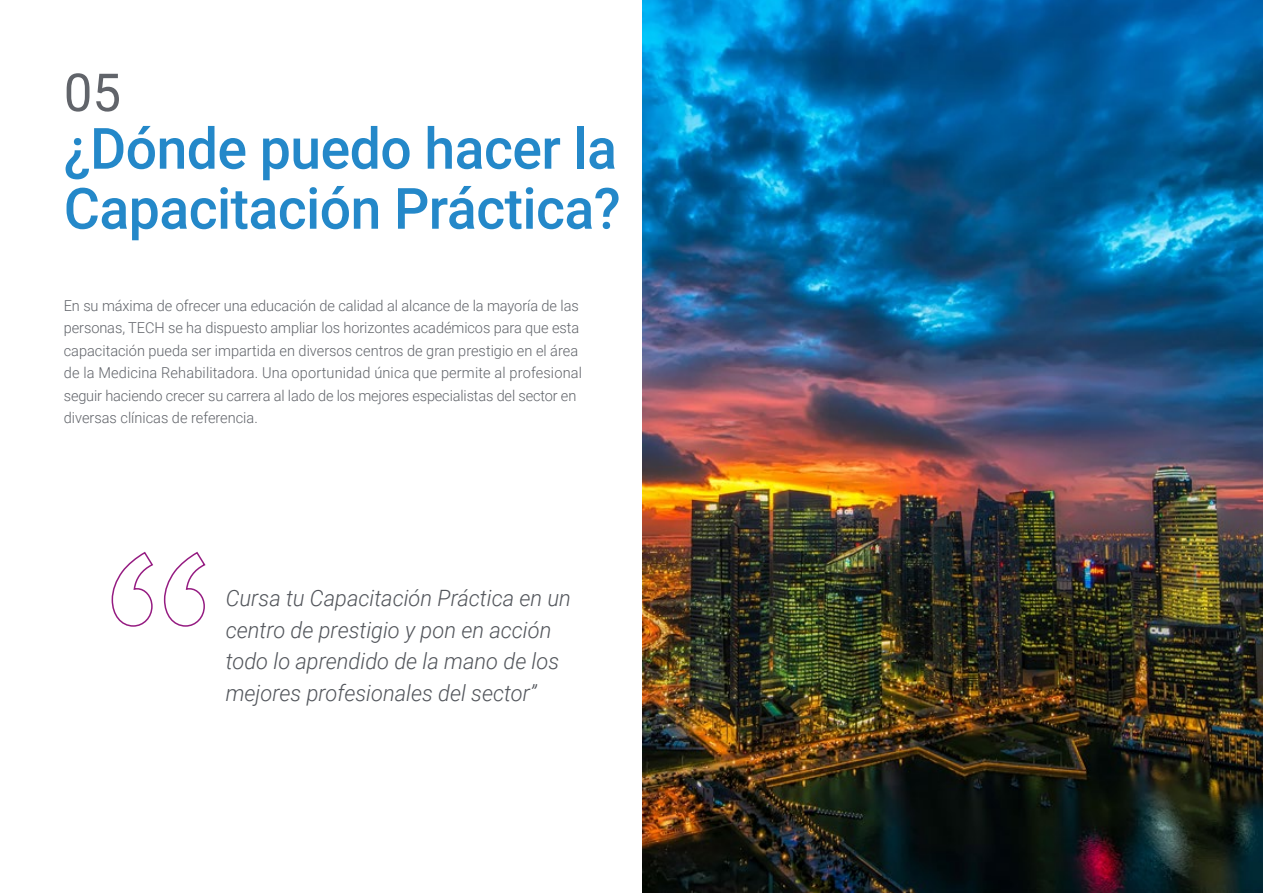
<style>
.page{position:relative;width:1263px;height:893px;background:#fff}
.page>*{position:absolute;margin:0;border:0;box-sizing:border-box;transform-origin:0 0}
.t1{font:500 57px/60px "Roboto";letter-spacing:-.01em;color:#2488c9}
.t2{font:52.5px "Roboto";color:#61646a}
.t3{font:italic 300 22.5px/31.5px "Roboto";color:#52555b}
.t4{font:300 15px/22.5px "Roboto";letter-spacing:-.005em;color:#61646a}
</style>
<div class="page">
<svg style="left:111px;top:551px;width:95px;height:76px"></svg>
<img style="left:642px;top:0;width:621px;height:893px">
<h2 class="t2" style="left:64px;top:56px;width:59px">05</h2>
<h1 class="t1" style="left:64px;top:116px;width:558px">¿Dónde puedo hacer la<br>Capacitación Práctica?</h1>
<p class="t4" style="left:64px;top:293px;width:520px">En su máxima de ofrecer una educación de calidad al alcance de la mayoría de las personas, TECH se ha dispuesto ampliar los horizontes académicos para que esta capacitación pueda ser impartida en diversos centros de gran prestigio en el área de la Medicina Rehabilitadora. Una oportunidad única que permite al profesional seguir haciendo crecer su carrera al lado de los mejores especialistas del sector en diversas clínicas de referencia.</p>
<h3 class="t3" style="left:226px;top:582px;width:347px">Cursa tu Capacitación Práctica en un centro de prestigio y pon en acción todo lo aprendido de la mano de los mejores profesionales del sector”</h3>
</div>
